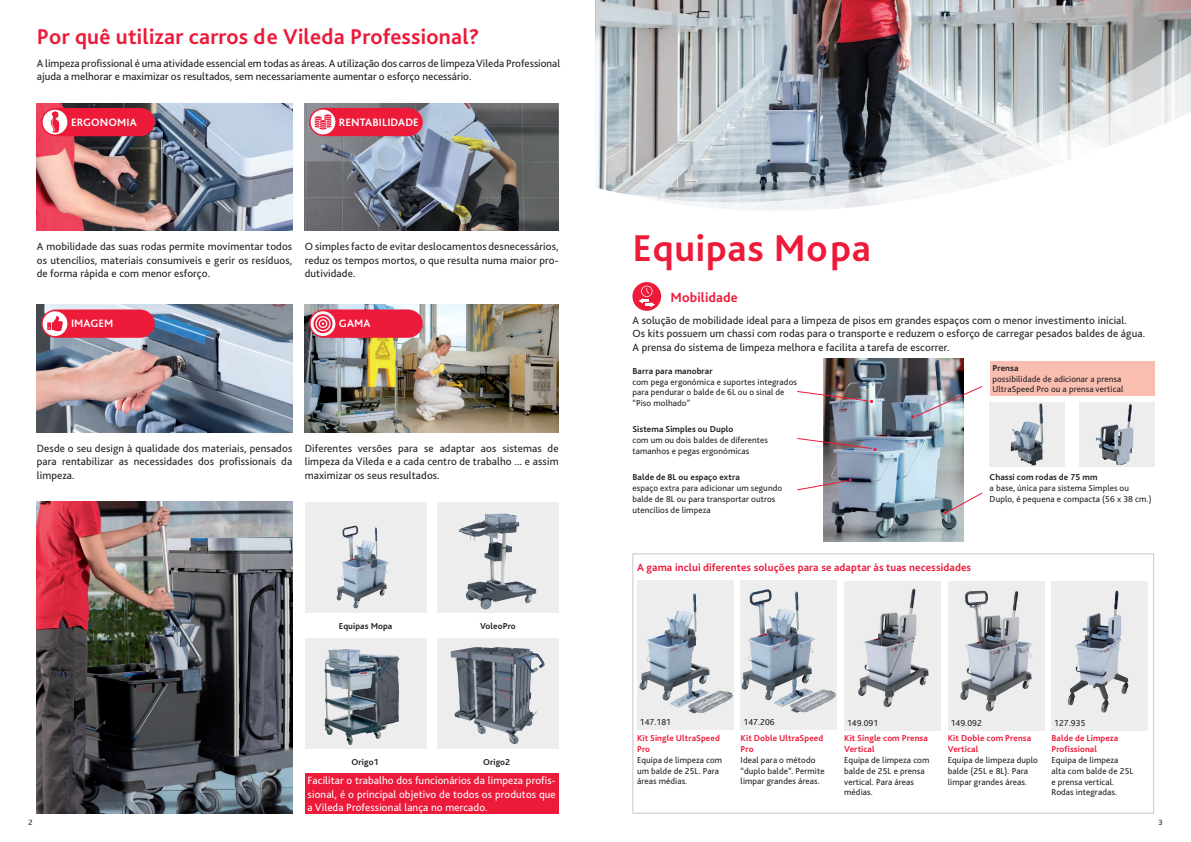
<style>
.page{position:relative;width:1191px;height:842px;background:#fff}
.page>*{position:absolute;margin:0;border:0;box-sizing:border-box;transform-origin:0 0}
.t1{font:700 39px "Bliss Pro";letter-spacing:.02em;color:#ed1a3a}
.t2{font:700 22.4px "Bliss Pro";letter-spacing:.01em;color:#ed1a3a}
.t3{font:700 14px "Bliss 2";letter-spacing:.01em;color:#ed1a3a}
.t4{font:700 11.2px "Bliss 2";letter-spacing:.01em;color:#fff}
.t5{font:11px/13.2px "Bliss 2";letter-spacing:.01em;color:#231f20;text-align:justify}
.t6{font:11px/13.2px "Bliss 2";letter-spacing:.01em;color:#fff;text-align:justify}
.t7{font:700 11px "Bliss 2";letter-spacing:.01em;color:#ed1a3a}
.t8{font:9px/10.8px "Bliss 2";letter-spacing:.01em;color:#231f20}
.t9{font:700 9px/10.8px "Bliss 2";letter-spacing:.01em;color:#ed1a3a}
.t10{font:700 9px "Bliss 2";letter-spacing:.01em;color:#231f20}
.t11{font:8px "Bliss 2";color:#231f20}
</style>
<div class="page">
<div style="left:305px;top:502px;width:121px;height:110px;background:#ededee"></div>
<img style="left:336px;top:526px;width:52px;height:83px">
<svg style="left:437px;top:502px;width:121px;height:110px;background:#d5d7d9"></svg>
<img style="left:459px;top:513px;width:45px;height:28px">
<div style="left:305px;top:638px;width:121px;height:111px;background:#ededee"></div>
<img style="left:325px;top:649px;width:74px;height:96px">
<div style="left:437px;top:638px;width:121px;height:111px;background:#ededee"></div>
<img style="left:451px;top:647px;width:94px;height:97px">
<img style="left:37px;top:502px;width:255px;height:312px">
<div style="left:305px;top:773px;width:253px;height:41px;background:#ed1a3a"></div>
<img style="left:37px;top:305px;width:255px;height:127px">
<img style="left:305px;top:305px;width:253px;height:127px">
<img style="left:305px;top:103px;width:253px;height:128px">
<img style="left:37px;top:103px;width:255px;height:128px">
<svg style="left:309px;top:108px;width:114px;height:28px;background:#e93955"></svg>
<svg style="left:41px;top:108px;width:114px;height:28px;background:#eb3753"></svg>
<svg style="left:41px;top:309px;width:114px;height:29px;background:#e63c57"></svg>
<svg style="left:309px;top:309px;width:114px;height:29px;background:#e73954"></svg>
<img style="left:595px;top:0;width:596px;height:11px">
<img style="left:595px;top:11px;width:596px;height:200px">
<div style="left:632px;top:553px;width:522px;height:261px;border:1px solid #c7c8ca"></div>
<img style="left:823px;top:359px;width:140px;height:182px">
<svg style="left:797px;top:390px;width:76px;height:13px"></svg>
<svg style="left:944px;top:492px;width:39px;height:23px"></svg>
<svg style="left:632px;top:282px;width:29px;height:29px"></svg>
<svg style="left:638px;top:286px;width:17px;height:21px"></svg>
<div style="left:989px;top:361px;width:165px;height:34px;background:#fabeb1"></div>
<svg style="left:797px;top:437px;width:79px;height:14px"></svg>
<svg style="left:797px;top:478px;width:55px;height:13px"></svg>
<svg style="left:911px;top:385px;width:71px;height:33px"></svg>
<div style="left:989px;top:402px;width:75px;height:65px;background:#ededee"></div>
<img style="left:1010px;top:403px;width:33px;height:63px">
<div style="left:1079px;top:402px;width:75px;height:65px;background:#ededee"></div>
<img style="left:1095px;top:404px;width:38px;height:61px">
<div style="left:637px;top:581px;width:96px;height:149px;background:#ededee"></div>
<img style="left:639px;top:593px;width:69px;height:115px">
<div style="left:740px;top:581px;width:97px;height:149px;background:#ededee"></div>
<img style="left:741px;top:589px;width:72px;height:118px">
<div style="left:844px;top:581px;width:96px;height:149px;background:#ededee"></div>
<img style="left:858px;top:589px;width:55px;height:112px">
<svg style="left:948px;top:581px;width:96px;height:149px;background:#d1d2d5"></svg>
<img style="left:960px;top:591px;width:28px;height:117px">
<div style="left:1051px;top:581px;width:97px;height:149px;background:#ededee"></div>
<img style="left:1067px;top:591px;width:49px;height:121px">
<h2 class="t2" style="left:37px;top:23px;width:444px">Por quê utilizar carros de Vileda Professional?</h2>
<p class="t5" style="left:37px;top:56px;width:525px">A limpeza profissional é uma atividade essencial em todas as áreas. A utilização dos carros de limpeza Vileda Professional ajuda a melhorar e maximizar os resultados, sem necessariamente aumentar o esforço necessário.</p>
<p class="t4" style="left:71px;top:115px;width:67px">ERGONOMIA</p>
<p class="t4" style="left:339px;top:115px;width:81px">RENTABILIDADE</p>
<p class="t5" style="left:37px;top:240px;width:257px">A mobilidade das suas rodas permite movimentar todos os utencílios, materiais consumiveis e gerir os resíduos, de forma rápida e com menor esforço.</p>
<p class="t5" style="left:305px;top:240px;width:255px">O simples facto de evitar deslocamentos desnecessários, reduz os tempos mortos, o que resulta numa maior pro&shy;dutividade.</p>
<p class="t4" style="left:71px;top:317px;width:44px">IMAGEM</p>
<p class="t4" style="left:339px;top:317px;width:33px">GAMA</p>
<p class="t5" style="left:37px;top:442px;width:257px">Desde o seu design à qualidade dos materiais, pensados para rentabilizar as necessidades dos profissionais da limpeza.</p>
<p class="t5" style="left:305px;top:442px;width:255px">Diferentes versões para se adaptar aos sistemas de limpeza da Vileda e a cada centro de trabalho ... e assim maximizar os seus resultados.</p>
<p class="t10" style="left:339px;top:620px;width:55px">Equipas Mopa</p>
<p class="t10" style="left:480px;top:620px;width:37px">VoleoPro</p>
<p class="t11" style="left:28px;top:818px;width:6px">2</p>
<p class="t10" style="left:351px;top:756px;width:29px">Origo1</p>
<p class="t10" style="left:483px;top:756px;width:29px">Origo2</p>
<p class="t6" style="left:308px;top:774px;width:250px">Facilitar o trabalho dos funcionários da limpeza profis&shy;sional, é o principal objetivo de todos os produtos que a Vileda Professional lança no mercado.</p>
<h1 class="t1" style="left:632px;top:224px;width:240px">Equipas Mopa</h1>
<p class="t3" style="left:670px;top:288px;width:69px">Mobilidade</p>
<p class="t5" style="left:632px;top:314px;width:514px;text-align:left">A solução de mobilidade ideal para a limpeza de pisos em grandes espaços com o menor investimento inicial.<br>Os kits possuem um chassi com rodas para o transporte e reduzem o esforço de carregar pesados baldes de água.<br>A prensa do sistema de limpeza melhora e facilita a tarefa de escorrer.</p>
<p class="t10" style="left:632px;top:365px;width:82px">Barra para manobrar</p>
<p class="t8" style="left:632px;top:376px;width:166px">com pega ergonómica e suportes integrados para pendurar o balde de 6L ou o sinal de “Piso molhado”</p>
<p class="t10" style="left:632px;top:424px;width:102px">Sistema Simples ou Duplo</p>
<p class="t8" style="left:632px;top:435px;width:137px">com um ou dois baldes de diferentes tamanhos e pegas ergonómicas</p>
<p class="t10" style="left:632px;top:472px;width:109px">Balde de 8L ou espaço extra</p>
<p class="t8" style="left:632px;top:483px;width:151px">espaço extra para adicionar um segundo balde de 8L ou para transportar outros utencílios de limpeza</p>
<p class="t10" style="left:992px;top:362px;width:27px">Prensa</p>
<p class="t8" style="left:992px;top:373px;width:132px">possibilidade de adicionar a prensa<br>UltraSpeed Pro ou a prensa vertical</p>
<p class="t10" style="left:989px;top:472px;width:109px">Chassi com rodas de 75 mm</p>
<p class="t8" style="left:989px;top:483px;width:163px">a base, única para sistema Simples ou<br>Duplo, é pequena e compacta (56 x 38 cm.)</p>
<p class="t7" style="left:637px;top:561px;width:336px">A gama inclui diferentes soluções para se adaptar às tuas necessidades</p>
<p class="t8" style="left:640px;top:717px;width:33px">147.181</p>
<p class="t8" style="left:743px;top:717px;width:33px">147.206</p>
<p class="t8" style="left:847px;top:717px;width:33px">149.091</p>
<p class="t8" style="left:950px;top:717px;width:33px">149.092</p>
<p class="t8" style="left:1054px;top:717px;width:33px">127.935</p>
<p class="t9" style="left:637px;top:733px;width:84px">Kit Single UltraSpeed<br>Pro</p>
<p class="t8" style="left:637px;top:754px;width:87px">Equipa de limpeza com um balde de 25L. Para áreas médias.</p>
<p class="t9" style="left:740px;top:733px;width:84px">Kit Doble UltraSpeed<br>Pro</p>
<p class="t8" style="left:740px;top:754px;width:86px">Ideal para o método “duplo balde”. Permite limpar grandes áreas.</p>
<p class="t9" style="left:844px;top:733px;width:85px">Kit Single com Prensa<br>Vertical</p>
<p class="t8" style="left:844px;top:755px;width:87px">Equipa de limpeza com balde de 25L e prensa vertical. Para áreas médias.</p>
<p class="t9" style="left:947px;top:733px;width:85px">Kit Doble com Prensa<br>Vertical</p>
<p class="t8" style="left:947px;top:755px;width:92px">Equipa de limpeza duplo balde (25L e 8L). Para limpar grandes áreas.</p>
<p class="t9" style="left:1051px;top:733px;width:68px">Balde de Limpeza<br>Profissional</p>
<p class="t8" style="left:1051px;top:755px;width:83px">Equipa de limpeza alta com balde de 25L e prensa vertical.<br>Rodas integradas.</p>
<p class="t11" style="left:1158px;top:818px;width:6px">3</p>
</div>
